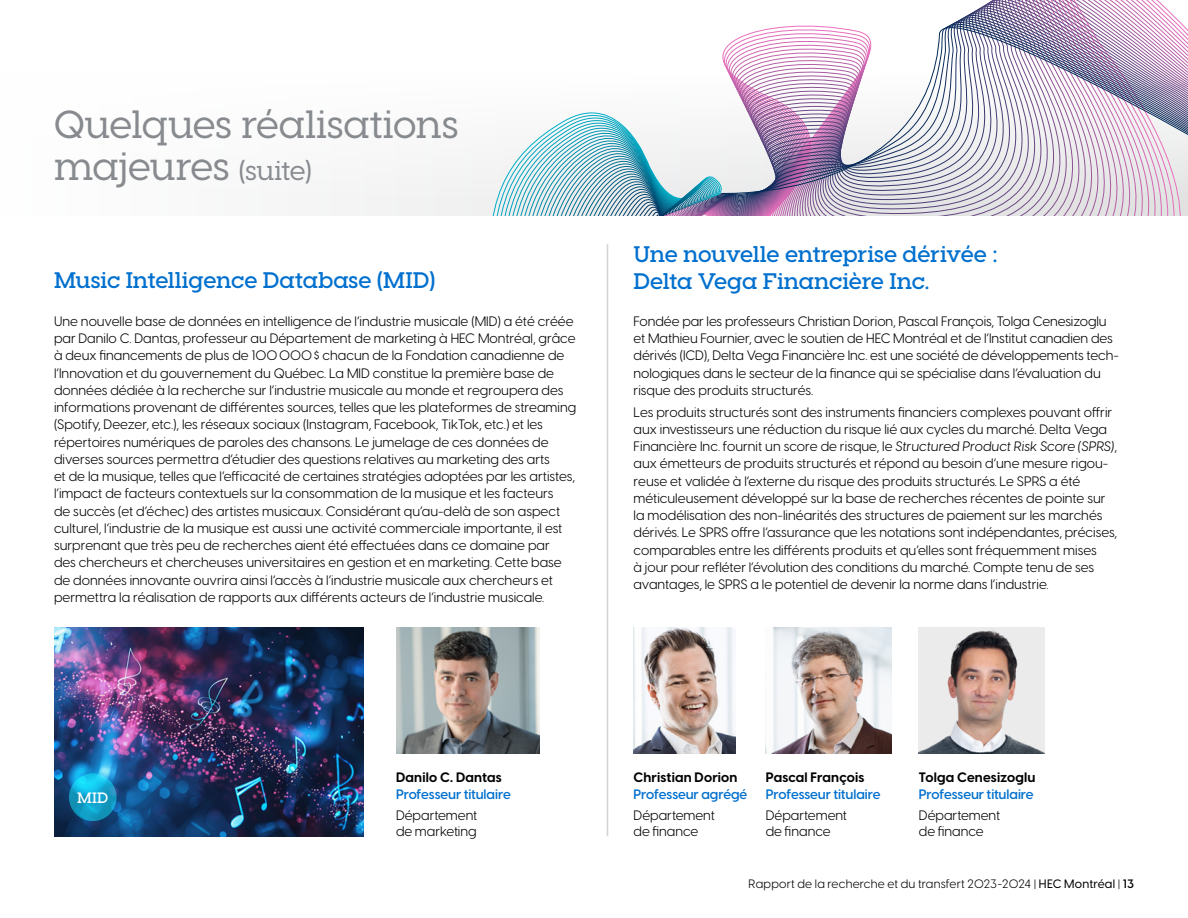
<style>
.page{position:relative;width:1188px;height:918px;background:#fff}
.page>*{position:absolute;margin:0;border:0;box-sizing:border-box;transform-origin:0 0}
._24-Section_26-Gris{font:500 39px/42px "Visby Slab CF";letter-spacing:-.01em;color:#878a8e}
._24-Titre_N2{font:600 22.5px/27px "Visby Slab CF";letter-spacing:-.015em;color:#0070ce}
._24-Titre_N2-2{font:600 15px "Visby Slab CF";color:#fff}
._24-Texte_9_11_5{font:13.5px/17.2px "Visby CF";color:#000}
._24-Nom_professeurs{font:600 13.5px/16.5px "Visby CF";letter-spacing:-.01em;color:#0070ce}
._24-Titre_professeurs{font:13.5px/16.5px "Visby CF";letter-spacing:-.005em;color:#000}
.t1{font:12px "Visby CF";letter-spacing:.015em;color:#000}
.s1{font-size:27px}
.s2{font-style:italic}
.s3{font-weight:700;color:#000}
.s4{font-weight:500}
.s5{font-weight:600}
</style>
<div class="page">
<img style="left:396px;top:627px;width:144px;height:126px">
<img style="left:54px;top:627px;width:310px;height:209px">
<svg style="left:722px;top:0;width:465px;height:201px"></svg>
<svg style="left:722px;top:88px;width:387px;height:128px"></svg>
<svg style="left:722px;top:91px;width:384px;height:125px"></svg>
<svg style="left:722px;top:94px;width:381px;height:122px"></svg>
<svg style="left:722px;top:98px;width:377px;height:118px"></svg>
<svg style="left:456px;top:101px;width:640px;height:115px"></svg>
<svg style="left:460px;top:104px;width:633px;height:112px"></svg>
<svg style="left:466px;top:107px;width:624px;height:109px"></svg>
<svg style="left:472px;top:110px;width:615px;height:106px"></svg>
<svg style="left:478px;top:113px;width:605px;height:103px"></svg>
<svg style="left:484px;top:117px;width:596px;height:99px"></svg>
<svg style="left:490px;top:120px;width:587px;height:96px"></svg>
<svg style="left:496px;top:123px;width:578px;height:93px"></svg>
<svg style="left:502px;top:126px;width:568px;height:90px"></svg>
<svg style="left:507px;top:129px;width:560px;height:87px"></svg>
<svg style="left:513px;top:132px;width:551px;height:84px"></svg>
<svg style="left:519px;top:135px;width:542px;height:81px"></svg>
<img style="left:525px;top:139px;width:532px;height:77px">
<img style="left:766px;top:627px;width:126px;height:126px">
<img style="left:634px;top:627px;width:101px;height:126px">
<img style="left:919px;top:627px;width:126px;height:126px">
<svg style="left:69px;top:773px;width:48px;height:48px;background:#14a9d1"></svg>
<hr style="left:607px;top:244px;width:1px;height:592px;background:#d1d3d4">
<p class="_24-Section_26-Gris" style="left:54px;top:104px;width:406px">Quelques réalisations majeures <span class="s1">(suite)</span></p>
<p class="_24-Titre_N2" style="left:54px;top:267px;width:383px">Music Intelligence Database (MID)</p>
<p class="_24-Titre_N2" style="left:634px;top:241px;width:365px">Une nouvelle entreprise dérivée :<br>Delta Vega Financière Inc.</p>
<p class="_24-Texte_9_11_5" style="left:54px;top:311px;width:524px">Une nouvelle base de données en intelligence de l’industrie musicale (MID) a été créée par Danilo C. Dantas, professeur au Département de marketing à HEC Montréal, grâce à deux financements de plus de 100000$ chacun de la Fondation canadienne de l’Innovation et du gouvernement du Québec. La MID constitue la première base de données dédiée à la recherche sur l’industrie musicale au monde et regroupera des informations provenant de différentes sources, telles que les plateformes de streaming (Spotify, Deezer, etc.), les réseaux sociaux (Instagram, Facebook, TikTok, etc.) et les répertoires numériques de paroles des chansons. Le jumelage de ces données de diverses sources permettra d’étudier des questions relatives au marketing des arts<br>et de la musique, telles que l’efficacité de certaines stratégies adoptées par les artistes, l’impact de facteurs contextuels sur la consommation de la musique et les facteurs<br>de succès (et d’échec) des artistes musicaux. Considérant qu’au-delà de son aspect culturel, l’industrie de la musique est aussi une activité commerciale importante, il est surprenant que très peu de recherches aient été effectuées dans ce domaine par<br>des chercheurs et chercheuses universitaires en gestion et en marketing. Cette base de données innovante ouvrira ainsi l’accès à l’industrie musicale aux chercheurs et permettra la réalisation de rapports aux différents acteurs de l’industrie musicale.</p>
<p class="_24-Texte_9_11_5" style="left:634px;top:311px;width:487px">Fondée par les professeurs Christian Dorion, Pascal François, Tolga Cenesizoglu et Mathieu Fournier, avec le soutien de HEC Montréal et de l’Institut canadien des dérivés (ICD), Delta Vega Financière Inc. est une société de développements tech‑ nologiques dans le secteur de la finance qui se spécialise dans l’évaluation du risque des produits structurés.</p>
<p class="_24-Texte_9_11_5" style="left:634px;top:402px;width:485px">Les produits structurés sont des instruments financiers complexes pouvant offrir aux investisseurs une réduction du risque lié aux cycles du marché. Delta Vega Financière Inc. fournit un score de risque, le <span class="s2">Structured Product Risk Score (SPRS)</span>, aux émetteurs de produits structurés et répond au besoin d’une mesure rigou‑ reuse et validée à l’externe du risque des produits structurés. Le SPRS a été méticuleusement développé sur la base de recherches récentes de pointe sur la modélisation des non-linéarités des structures de paiement sur les marchés dérivés. Le SPRS offre l’assurance que les notations sont indépendantes, précises, comparables entre les différents produits et qu’elles sont fréquemment mises<br>à jour pour refléter l’évolution des conditions du marché. Compte tenu de ses avantages, le SPRS a le potentiel de devenir la norme dans l’industrie.</p>
<p class="_24-Titre_N2-2" style="left:77px;top:789px;width:33px">MID</p>
<p class="_24-Nom_professeurs" style="left:396px;top:768px;width:116px"><span class="s3">Danilo C. Dantas<br></span>Professeur titulaire</p>
<p class="_24-Titre_professeurs" style="left:396px;top:806px;width:83px">Département de marketing</p>
<p class="_24-Nom_professeurs" style="left:634px;top:768px;width:115px"><span class="s3">Christian Dorion<br></span>Professeur agrégé</p>
<p class="_24-Titre_professeurs" style="left:634px;top:806px;width:83px">Département de finance</p>
<p class="_24-Nom_professeurs" style="left:766px;top:768px;width:116px"><span class="s3">Pascal François<br></span>Professeur titulaire</p>
<p class="_24-Titre_professeurs" style="left:766px;top:806px;width:83px">Département de finance</p>
<p class="_24-Nom_professeurs" style="left:919px;top:768px;width:118px"><span class="s3">Tolga Cenesizoglu<br></span>Professeur titulaire</p>
<p class="_24-Titre_professeurs" style="left:919px;top:806px;width:83px">Département de finance</p>
<p class="t1" style="left:749px;top:874px;width:387px">Rapport de la recherche et du transfert 2023-2024 | <span class="s4">HEC Montréal</span> | <span class="s5">13</span></p>
</div>
